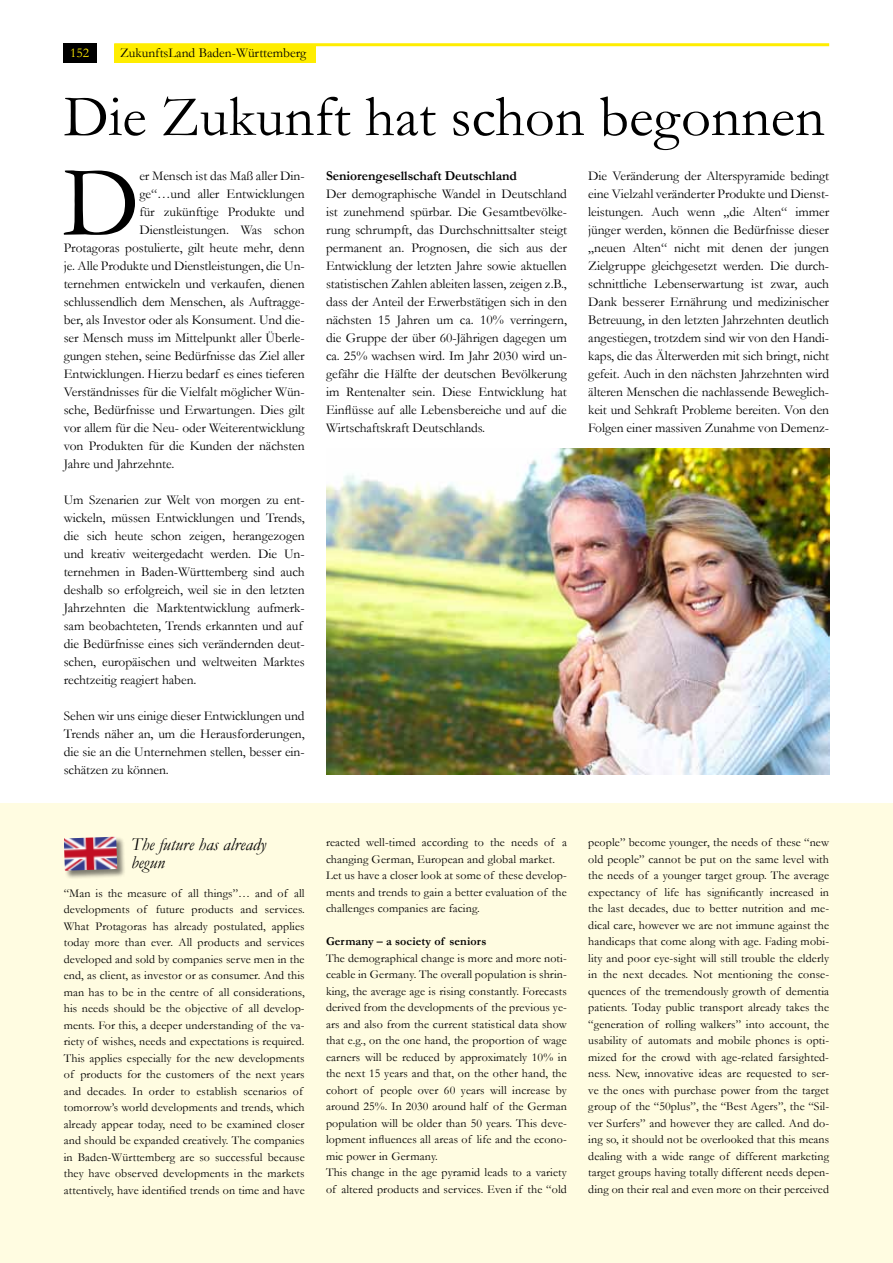
<style>
.page{position:relative;width:893px;height:1263px;background:#fff}
.page>*{position:absolute;margin:0;border:0;box-sizing:border-box;transform-origin:0 0}
.t1{font:100.05px "Garamond";color:#000}
.t2{font:58.5px "Garamond";color:#000}
.t3{font:italic 18px/18px "Garamond";color:#000}
.t4{font:13.5px/18px "Garamond";letter-spacing:-.005em;color:#000;text-align:justify}
.t5{font:700 13.5px "Garamond";letter-spacing:-.005em;color:#000}
.t6{font:13.5px "Garamond";color:#ffed00}
.t7{font:12px/16.5px "Garamond";letter-spacing:.01em;color:#000}
.t8{font:700 12px "Garamond";letter-spacing:.01em;color:#000}
</style>
<div class="page">
<hr style="left:114px;top:43px;width:715px;height:3px;background:#ffed00">
<div style="left:63px;top:43px;width:33px;height:20px;background:#000"></div>
<div style="left:114px;top:44px;width:201px;height:19px;background:#ffed00"></div>
<div style="left:0;top:804px;width:893px;height:459px;background:#fffce1"></div>
<div style="left:64px;top:836px;width:62px;height:43px;background:#000;opacity:.5"></div>
<img style="left:64px;top:837px;width:53px;height:34px">
<img style="left:326px;top:449px;width:503px;height:325px">
<p class="t6" style="left:70px;top:44px;width:20px">152</p>
<p class="t4" style="left:120px;top:43px;width:188px">ZukunftsLand Baden-Württemberg</p>
<h2 class="t2" style="left:64px;top:82px;width:763px">Die Zukunft hat schon begonnen</h2>
<h1 class="t1" style="left:63px;top:143px;width:79px">D</h1>
<p class="t4" style="left:139px;top:167px;width:167px">er Mensch ist das Maß aller Din-</p>
<p class="t4" style="left:139px;top:185px;width:167px">ge“…und aller Entwicklungen</p>
<p class="t4" style="left:139px;top:203px;width:167px">für zukünftige Produkte und</p>
<p class="t4" style="left:139px;top:221px;width:167px">Dienstleistungen. Was schon</p>
<p class="t4" style="left:64px;top:239px;width:242px">Protagoras postulierte, gilt heute mehr, denn</p>
<p class="t4" style="left:64px;top:257px;width:242px">je. Alle Produkte und Dienstleistungen, die Un-</p>
<p class="t4" style="left:64px;top:275px;width:242px">ternehmen entwickeln und verkaufen, dienen</p>
<p class="t4" style="left:64px;top:293px;width:242px">schlussendlich dem Menschen, als Auftragge-</p>
<p class="t4" style="left:64px;top:311px;width:242px">ber, als Investor oder als Konsument. Und die-</p>
<p class="t4" style="left:64px;top:329px;width:242px">ser Mensch muss im Mittelpunkt aller Überle-</p>
<p class="t4" style="left:64px;top:347px;width:242px">gungen stehen, seine Bedürfnisse das Ziel aller</p>
<p class="t4" style="left:64px;top:365px;width:242px">Entwicklungen. Hierzu bedarf es eines tieferen</p>
<p class="t4" style="left:64px;top:383px;width:242px">Verständnisses für die Vielfalt möglicher Wün-</p>
<p class="t4" style="left:64px;top:401px;width:242px">sche, Bedürfnisse und Erwartungen. Dies gilt</p>
<p class="t4" style="left:64px;top:419px;width:242px">vor allem für die Neu- oder Weiterentwicklung</p>
<p class="t4" style="left:64px;top:437px;width:242px">von Produkten für die Kunden der nächsten</p>
<p class="t4" style="left:64px;top:455px;width:112px">Jahre und Jahrzehnte.</p>
<p class="t4" style="left:64px;top:491px;width:242px;text-align:left">Um Szenarien zur Welt von morgen zu ent&shy;wickeln, müssen Entwicklungen und Trends, die sich heute schon zeigen, herangezogen und kreativ weitergedacht werden. Die Un&shy;ternehmen in Baden-Württemberg sind auch deshalb so erfolgreich, weil sie in den letzten Jahrzehnten die Marktentwicklung aufmerk&shy;sam beobachteten, Trends erkannten und auf die Bedürfnisse eines sich verändernden deut&shy;schen, europäischen und weltweiten Marktes rechtzeitig reagiert haben.</p>
<p class="t4" style="left:64px;top:707px;width:242px">Sehen wir uns einige dieser Entwicklungen und Trends näher an, um die Herausforderungen, die sie an die Unternehmen stellen, besser ein&shy;schätzen zu können.</p>
<p class="t5" style="left:326px;top:168px;width:192px">Seniorengesellschaft Deutschland</p>
<p class="t4" style="left:326px;top:184px;width:242px">Der demographische Wandel in Deutschland ist zunehmend spürbar. Die Gesamtbevölke&shy;rung schrumpft, das Durchschnittsalter steigt permanent an. Prognosen, die sich aus der Entwicklung der letzten Jahre sowie aktuellen statistischen Zahlen ableiten lassen, zeigen z.B., dass der Anteil der Erwerbstätigen sich in den nächsten 15 Jahren um ca. 10% verringern, die Gruppe der über 60-Jährigen dagegen um ca. 25% wachsen wird. Im Jahr 2030 wird un&shy;gefähr die Hälfte der deutschen Bevölkerung im Rentenalter sein. Diese Entwicklung hat Einflüsse auf alle Lebensbereiche und auf die Wirtschaftskraft Deutschlands.</p>
<p class="t4" style="left:588px;top:166px;width:242px">Die Veränderung der Alterspyramide bedingt eine Vielzahl veränderter Produkte und Dienst&shy;leistungen. Auch wenn „die Alten“ immer jünger werden, können die Bedürfnisse dieser „neuen Alten“ nicht mit denen der jungen Zielgruppe gleichgesetzt werden. Die durch&shy;schnittliche Lebenserwartung ist zwar, auch Dank besserer Ernährung und medizinischer Betreuung, in den letzten Jahrzehnten deutlich angestiegen, trotzdem sind wir von den Handi&shy;kaps, die das Älterwerden mit sich bringt, nicht gefeit. Auch in den nächsten Jahrzehnten wird älteren Menschen die nachlassende Beweglich&shy;keit und Sehkraft Probleme bereiten. Von den Folgen einer massiven Zunahme von Demenz-</p>
<h3 class="t3" style="left:131px;top:835px;width:136px">The future has already begun</h3>
<p class="t7" style="left:64px;top:884px;width:242px">“Man is the measure of all things”… and of all developments of future products and services.<br>What Protagoras has already postulated, applies today more than ever. All products and services developed and sold by companies serve men in the end, as client, as investor or as consumer. And this man has to be in the centre of all considerations, his needs should be the objective of all develop&shy;ments. For this, a deeper understanding of the va&shy;riety of wishes, needs and expectations is required.<br>This applies especially for the new developments of products for the customers of the next years and decades. In order to establish scenarios of tomorrow’s world developments and trends, which already appear today, need to be examined closer and should be expanded creatively. The companies in Baden-Württemberg are so successful because they have observed developments in the markets attentively, have identified trends on time and have</p>
<p class="t7" style="left:326px;top:834px;width:242px">reacted well-timed according to the needs of a changing German, European and global market.<br>Let us have a closer look at some of these develop&shy;ments and trends to gain a better evaluation of the challenges companies are facing.</p>
<p class="t8" style="left:326px;top:934px;width:162px">Germany – a society of seniors</p>
<p class="t7" style="left:326px;top:950px;width:242px">The demographical change is more and more noti&shy;ceable in Germany. The overall population is shrin&shy;king, the average age is rising constantly. Forecasts derived from the developments of the previous ye&shy;ars and also from the current statistical data show that e.g., on the one hand, the proportion of wage earners will be reduced by approximately 10% in the next 15 years and that, on the other hand, the cohort of people over 60 years will increase by around 25%. In 2030 around half of the German population will be older than 50 years. This deve&shy;lopment influences all areas of life and the econo&shy;mic power in Germany.<br>This change in the age pyramid leads to a variety of altered products and services. Even if the “old</p>
<p class="t7" style="left:588px;top:834px;width:242px;text-align:justify">people” become younger, the needs of these “new old people” cannot be put on the same level with the needs of a younger target group. The average expectancy of life has significantly increased in the last decades, due to better nutrition and me&shy;dical care, however we are not immune against the handicaps that come along with age. Fading mobi&shy;lity and poor eye-sight will still trouble the elderly in the next decades. Not mentioning the conse&shy;quences of the tremendously growth of dementia patients. Today public transport already takes the “generation of rolling walkers” into account, the usability of automats and mobile phones is opti&shy;mized for the crowd with age-related farsighted&shy;ness. New, innovative ideas are requested to ser&shy;ve the ones with purchase power from the target group of the “50plus”, the “Best Agers”, the “Sil&shy;ver Surfers” and however they are called. And do&shy;ing so, it should not be overlooked that this means dealing with a wide range of different marketing target groups having totally different needs depen&shy;ding on their real and even more on their perceived</p>
</div>
